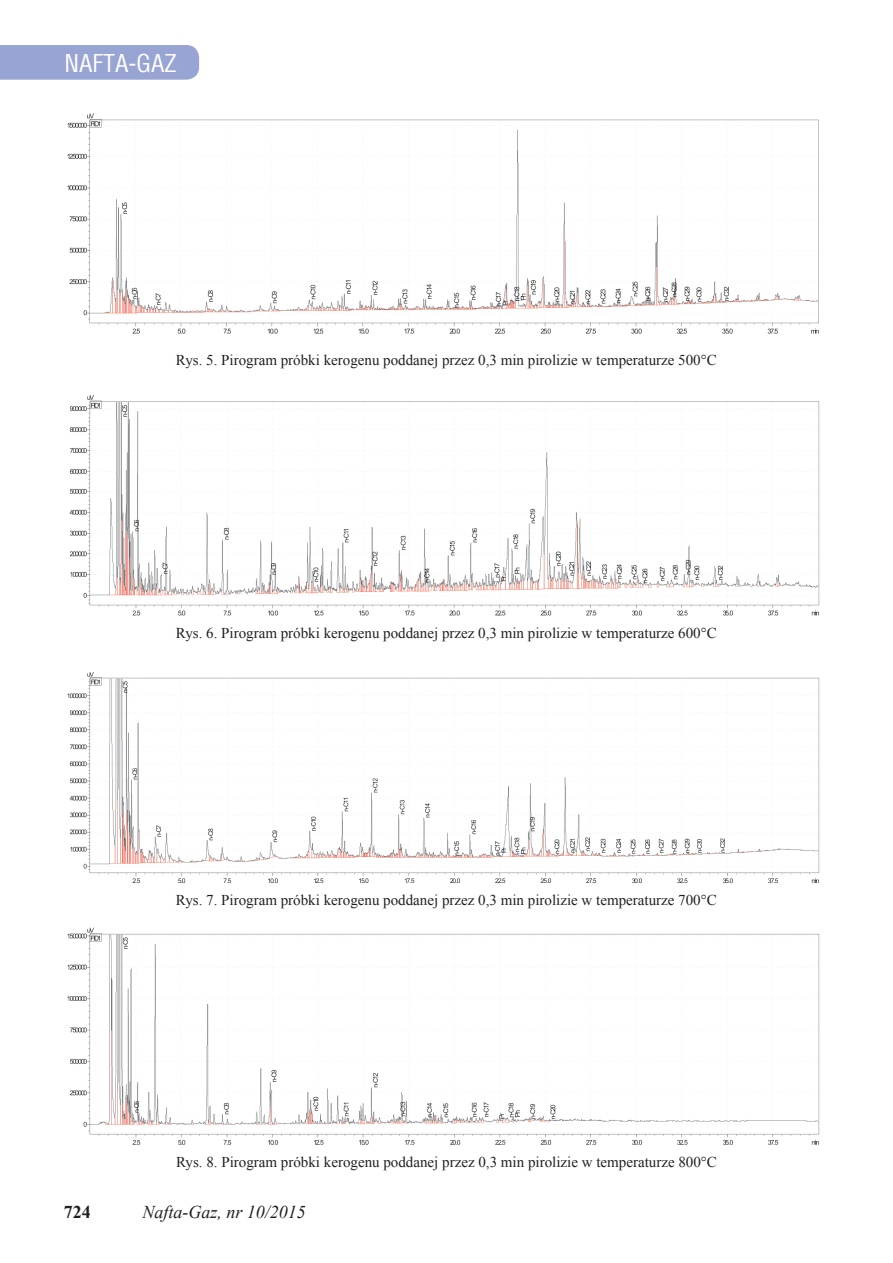
<style>
.page{position:relative;width:893px;height:1263px;background:#fff}
.page>*{position:absolute;margin:0;border:0;box-sizing:border-box;transform-origin:0 0}
.t1{font:24px "Switzerland Condensed";color:#fff}
.t2{font:italic 18px "Times New Roman";color:#231f20}
.t3{font:700 18px "Times New Roman";color:#231f20}
.t4{font:15px "Times New Roman";color:#231f20}
</style>
<div class="page">
<div style="left:0;top:45px;width:199px;height:35px;background:#98a4d3"></div>
<img style="left:67px;top:113px;width:752px;height:221px">
<img style="left:69px;top:395px;width:751px;height:221px">
<img style="left:67px;top:672px;width:753px;height:212px">
<img style="left:67px;top:927px;width:753px;height:218px">
<h1 class="t1" style="left:64px;top:49px;width:114px">NAFTA-GAZ</h1>
<p class="t4" style="left:176px;top:350px;width:542px">Rys. 5. Pirogram próbki kerogenu poddanej przez 0,3 min pirolizie w temperaturze 500°C</p>
<p class="t4" style="left:176px;top:623px;width:542px">Rys. 6. Pirogram próbki kerogenu poddanej przez 0,3 min pirolizie w temperaturze 600°C</p>
<p class="t4" style="left:176px;top:890px;width:542px">Rys. 7. Pirogram próbki kerogenu poddanej przez 0,3 min pirolizie w temperaturze 700°C</p>
<p class="t4" style="left:176px;top:1152px;width:542px">Rys. 8. Pirogram próbki kerogenu poddanej przez 0,3 min pirolizie w temperaturze 800°C</p>
<p class="t3" style="left:64px;top:1199px;width:28px">724</p>
<p class="t2" style="left:142px;top:1200px;width:165px">Nafta-Gaz, nr 10/2015</p>
</div>
